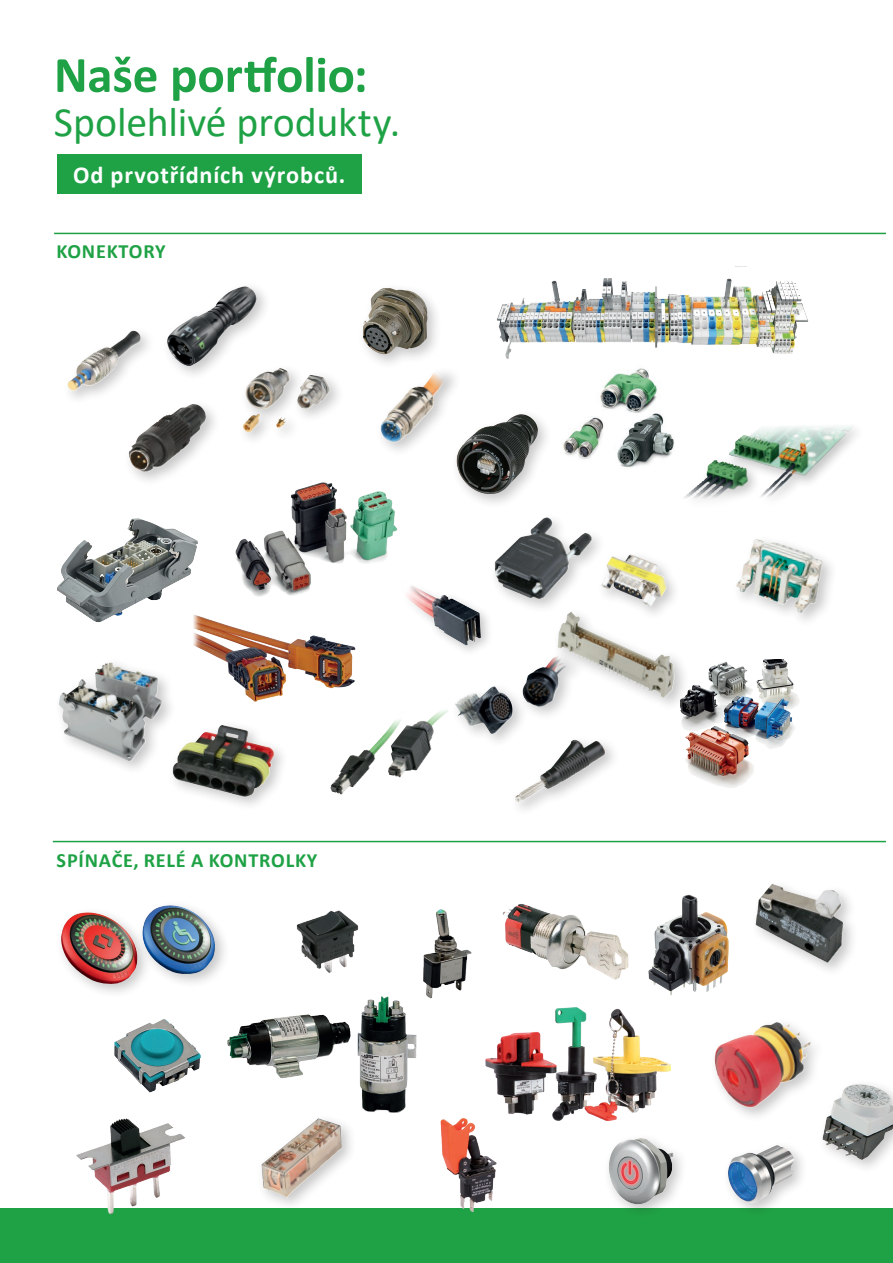
<style>
.page{position:relative;width:893px;height:1263px;background:#fff}
.page>*{position:absolute;margin:0;border:0;box-sizing:border-box;transform-origin:0 0}
.t1{font:700 51.3px "Calibri";letter-spacing:-.005em;color:#1fa245}
.t2{font:41.85px "Calibri";letter-spacing:-.005em;color:#1fa245}
.t3{font:700 24.3px "Calibri";letter-spacing:.035em;color:#fff}
.t4{font:700 20.25px "Calibri";letter-spacing:.04em;color:#1fa245}
</style>
<div class="page">
<div style="left:0;top:1209px;width:893px;height:54px;background:#1fa245"></div>
<div style="left:57px;top:154px;width:305px;height:40px;background:#1fa245"></div>
<hr style="left:54px;top:233px;width:832px;height:1px;background:#1fa245">
<hr style="left:53px;top:841px;width:833px;height:1px;background:#1fa245">
<div style="left:123px;top:399px;width:98px;height:88px;background:#231f20;opacity:.25"></div>
<img style="left:158px;top:404px;width:35px;height:17px">
<div style="left:375px;top:366px;width:88px;height:91px;background:#231f20;opacity:.25"></div>
<svg style="left:431px;top:370px;width:9px;height:7px"></svg>
<div style="left:451px;top:409px;width:102px;height:100px;background:#231f20;opacity:.25"></div>
<img style="left:469px;top:415px;width:49px;height:23px">
<div style="left:357px;top:283px;width:86px;height:87px;background:#231f20;opacity:.25"></div>
<img style="left:363px;top:288px;width:20px;height:54px">
<div style="left:54px;top:657px;width:123px;height:119px;background:#231f20;opacity:.25"></div>
<img style="left:95px;top:662px;width:15px;height:11px">
<div style="left:731px;top:534px;width:106px;height:94px;background:#231f20;opacity:.25"></div>
<img style="left:750px;top:539px;width:6px;height:16px">
<div style="left:489px;top:512px;width:192px;height:109px;background:#231f20;opacity:.25"></div>
<img style="left:518px;top:507px;width:156px;height:32px">
<div style="left:237px;top:363px;width:108px;height:84px;background:#231f20;opacity:.25"></div>
<img style="left:272px;top:368px;width:8px;height:7px">
<div style="left:162px;top:281px;width:110px;height:100px;background:#231f20;opacity:.25"></div>
<img style="left:167px;top:286px;width:90px;height:80px">
<div style="left:62px;top:325px;width:93px;height:81px;background:#231f20;opacity:.25"></div>
<img style="left:118px;top:331px;width:15px;height:11px">
<img style="left:455px;top:659px;width:99px;height:75px">
<div style="left:552px;top:607px;width:138px;height:105px;background:#231f20;opacity:.25"></div>
<img style="left:558px;top:611px;width:17px;height:42px">
<div style="left:681px;top:407px;width:186px;height:103px;background:#231f20;opacity:.25"></div>
<img style="left:729px;top:408px;width:126px;height:99px">
<div style="left:167px;top:720px;width:122px;height:92px;background:#231f20;opacity:.25"></div>
<img style="left:188px;top:725px;width:34px;height:18px">
<div style="left:400px;top:577px;width:94px;height:81px;background:#231f20;opacity:.25"></div>
<img style="left:400px;top:591px;width:40px;height:38px">
<img style="left:497px;top:266px;width:312px;height:92px">
<img style="left:663px;top:659px;width:136px;height:129px">
<img style="left:57px;top:518px;width:141px;height:104px">
<img style="left:235px;top:482px;width:176px;height:133px">
<img style="left:563px;top:368px;width:111px;height:100px">
<div style="left:502px;top:734px;width:118px;height:83px;background:#231f20;opacity:.25"></div>
<img style="left:552px;top:740px;width:21px;height:27px">
<img style="left:194px;top:609px;width:182px;height:121px">
<div style="left:256px;top:1113px;width:101px;height:100px;background:#231f20;opacity:.25"></div>
<div style="left:56px;top:899px;width:174px;height:100px;background:#231f20;opacity:.25"></div>
<img style="left:60px;top:905px;width:158px;height:80px">
<div style="left:817px;top:1079px;width:76px;height:95px;background:#231f20;opacity:.25"></div>
<img style="left:822px;top:1084px;width:36px;height:72px">
<div style="left:750px;top:879px;width:109px;height:98px;background:#231f20;opacity:.25"></div>
<img style="left:757px;top:884px;width:15px;height:29px">
<div style="left:709px;top:1017px;width:117px;height:105px;background:#231f20;opacity:.25"></div>
<img style="left:754px;top:1022px;width:23px;height:11px">
<div style="left:603px;top:1133px;width:85px;height:86px;background:#231f20;opacity:.25"></div>
<img style="left:609px;top:1138px;width:64px;height:72px">
<div style="left:722px;top:1140px;width:87px;height:78px;background:#231f20;opacity:.25"></div>
<img style="left:728px;top:1145px;width:47px;height:54px">
<img style="left:648px;top:894px;width:81px;height:102px">
<img style="left:423px;top:909px;width:49px;height:90px">
<img style="left:502px;top:904px;width:127px;height:76px">
<img style="left:296px;top:910px;width:63px;height:62px">
<img style="left:114px;top:1019px;width:87px;height:74px">
<img style="left:73px;top:1118px;width:113px;height:97px">
<img style="left:485px;top:1007px;width:185px;height:114px">
<img style="left:423px;top:1113px;width:112px;height:99px">
<img style="left:218px;top:972px;width:199px;height:170px">
<h1 class="t1" style="left:54px;top:38px;width:315px">Naše portfolio:</h1>
<h2 class="t2" style="left:54px;top:93px;width:348px">Spolehlivé produkty.</h2>
<p class="t3" style="left:73px;top:158px;width:274px">Od prvotřídních výrobců.</p>
<p class="t4" style="left:56px;top:237px;width:111px">KONEKTORY</p>
<p class="t4" style="left:57px;top:846px;width:262px">SPÍNAČE, RELÉ A KONTROLKY</p>
</div>
